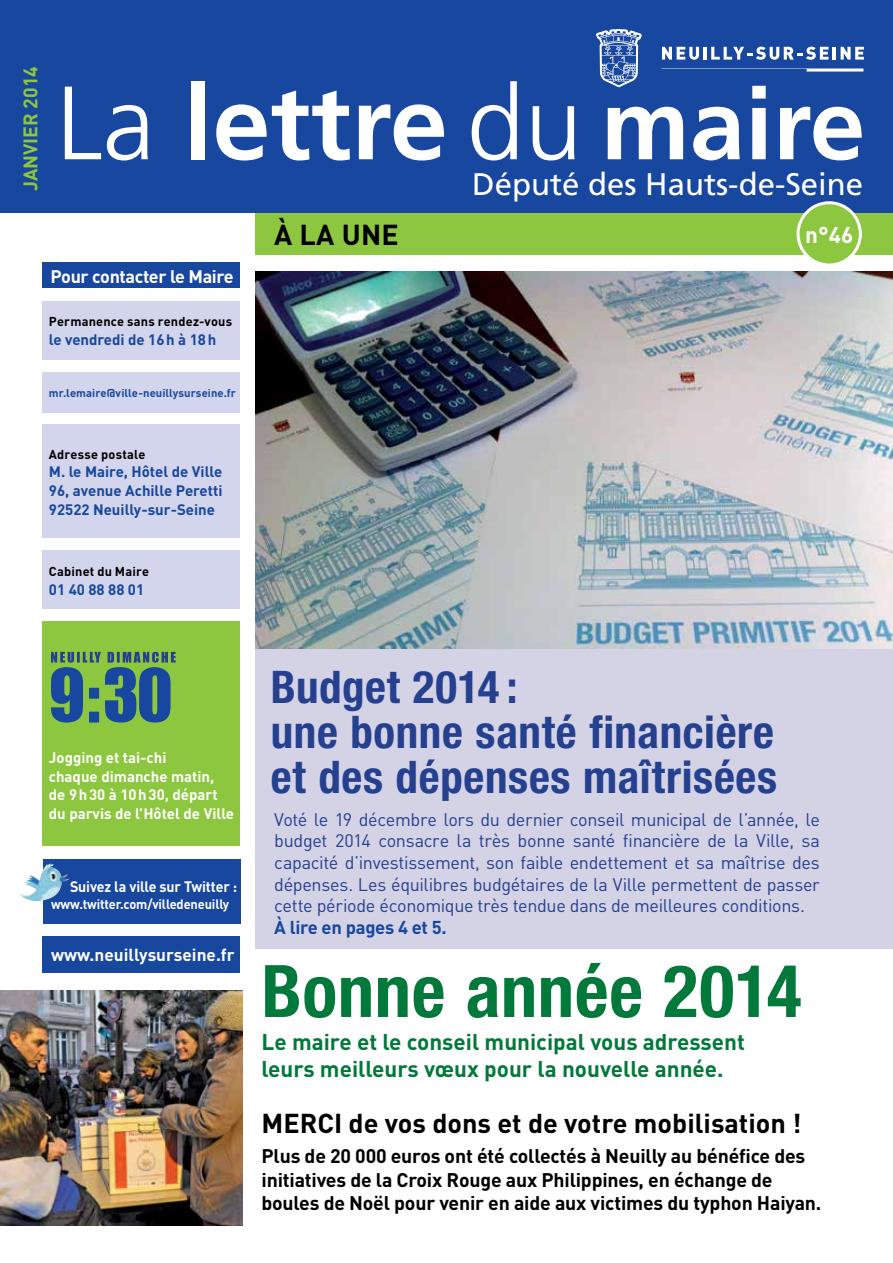
<style>
.page{position:relative;width:893px;height:1263px;background:#fff}
.page>*{position:absolute;margin:0;border:0;box-sizing:border-box;transform-origin:0 0}
.t1{font:700 104.1px "Frutiger";color:#fff}
.t2{font:700 condensed 72.45px "Helvetica Neue";letter-spacing:.01em;color:#00793a}
.t3{font:700 condensed 45px/45px "Helvetica Neue";letter-spacing:.015em;color:#25408f}
.t4{font:31.2px "Frutiger";color:#fff}
.t5{font:700 28.5px "DIN";color:#000}
.t6{font:700 27px "DIN";color:#000}
.t7{font:700 22.5px/27px "DIN";color:#00793a}
.t8{font:700 22.5px "DIN";color:#fff}
.t9{font:700 19.5px/23.4px "DIN";letter-spacing:-.01em;color:#000}
.t10{font:700 19.5px "DIN";color:#8dc63f}
.t11{font:700 18.45px "DIN";letter-spacing:-.015em;color:#17479e}
.t12{font:18px/21.6px "DIN";letter-spacing:-.02em;color:#25408f;text-align:justify}
.t13{font:700 18px "DIN";letter-spacing:-.02em;color:#fff}
.t14{font:700 17.25px "DIN";color:#fff}
.t15{font:700 15px/18.8px "DIN";color:#17479e;text-align:justify}
.t16{font:700 15px/18.8px "DIN";color:#fff}
.t17{font:700 15px "DIN";color:#fff;scale:.95 1}
.t18{font:700 13.5px "DIN";letter-spacing:-.01em;color:#fff;scale:.95 1}
.t19{font:700 12.75px "DIN";letter-spacing:.015em;color:#000}
.t20{font:700 11.25px "DIN";letter-spacing:.005em;color:#17479e}
.s1{font-weight:300}
.s2{font-size:99.75px}
</style>
<div class="page">
<div style="left:256px;top:213px;width:637px;height:42px;background:#8dc63f"></div>
<div style="left:0;top:0;width:893px;height:213px;background:#17479e"></div>
<svg style="left:806px;top:69px;width:57px;height:3px"></svg>
<svg style="left:662px;top:47px;width:37px;height:13px"></svg>
<hr style="left:703px;top:47px;width:4px;height:13px;background:#fff">
<svg style="left:711px;top:47px;width:153px;height:13px"></svg>
<svg style="left:596px;top:29px;width:46px;height:58px"></svg>
<div style="left:798px;top:203px;width:62px;height:62px;background:#8dc63f;border-radius:50%"></div>
<div style="left:796px;top:201px;width:66px;height:65px;border:3px solid #fff;border-radius:50%"></div>
<div style="left:43px;top:622px;width:197px;height:224px;background:#8dc63f"></div>
<svg style="left:51px;top:652px;width:125px;height:70px"></svg>
<div style="left:43px;top:262px;width:197px;height:26px;background:#17479e"></div>
<div style="left:43px;top:301px;width:197px;height:58px;background:#d3d5ec"></div>
<div style="left:43px;top:425px;width:197px;height:113px;background:#d3d5ec"></div>
<div style="left:43px;top:551px;width:197px;height:58px;background:#d3d5ec"></div>
<div style="left:43px;top:372px;width:197px;height:40px;background:#d3d5ec"></div>
<div style="left:256px;top:648px;width:637px;height:301px;background:#d4d3e6"></div>
<img style="left:0;top:990px;width:242px;height:235px">
<img style="left:256px;top:271px;width:637px;height:377px">
<div style="left:43px;top:859px;width:198px;height:64px;background:#17479e"></div>
<img style="left:19px;top:863px;width:50px;height:38px">
<div style="left:43px;top:936px;width:197px;height:36px;background:#17479e"></div>
<p class="t10" style="left:18px;top:191px;width:126px;rotate:-90deg">janvier 2014</p>
<h1 class="t1" style="left:56px;top:62px;width:810px"><span class="s1">La</span> lettre <span class="s1">du</span> <span class="s2">maire</span></h1>
<p class="t13" style="left:51px;top:264px;width:185px">Pour contacter le Maire</p>
<p class="t19" style="left:49px;top:313px;width:185px">Permanence sans rendez-vous</p>
<p class="t15" style="left:49px;top:329px;width:169px">le vendredi de 16h à 18h</p>
<h3 class="t5" style="left:274px;top:216px;width:126px">À LA UNE</h3>
<h3 class="t4" style="left:472px;top:166px;width:392px">Député des Hauts-de-Seine</h3>
<p class="t8" style="left:805px;top:220px;width:50px">n°46</p>
<p class="t20" style="left:49px;top:385px;width:189px">mr.lemaire@ville-neuillysurseine.fr</p>
<p class="t19" style="left:49px;top:446px;width:98px">Adresse postale</p>
<p class="t15" style="left:49px;top:462px;width:175px">M. le Maire, Hôtel de Ville 96, avenue Achille Peretti 92522 Neuilly-sur-Seine</p>
<p class="t19" style="left:49px;top:563px;width:102px">Cabinet du Maire</p>
<p class="t15" style="left:49px;top:579px;width:97px">01 40 88 88 01</p>
<p class="t16" style="left:49px;top:747px;width:187px">Jogging et tai-chi<br>chaque dimanche matin, de 9h30 à 10h30, départ du parvis de l’Hôtel de Ville</p>
<p class="t17" style="left:70px;top:877px;width:178px">Suivez la ville sur Twitter :</p>
<p class="t18" style="left:51px;top:895px;width:189px">www.twitter.com/villedeneuilly</p>
<p class="t14" style="left:51px;top:944px;width:185px">www.neuillysurseine.fr</p>
<h3 class="t3" style="left:271px;top:664px;width:508px">Budget 2014 :<br>une bonne santé financière et des dépenses maîtrisées</h3>
<p class="t12" style="left:274px;top:808px;width:547px">Voté le 19 décembre lors du dernier conseil municipal de l’année, le budget 2014 consacre la très bonne santé financière de la Ville, sa capacité d’investissement, son faible endettement et sa maîtrise des dépenses. Les équilibres budgétaires de la Ville permettent de passer cette période économique très tendue dans de meilleures conditions.</p>
<p class="t11" style="left:274px;top:915px;width:174px">À lire en pages 4 et 5.</p>
<h2 class="t2" style="left:261px;top:947px;width:542px">Bonne année 2014</h2>
<p class="t7" style="left:261px;top:1027px;width:485px">Le maire et le conseil municipal vous adressent leurs meilleurs vœux pour la nouvelle année.</p>
<h3 class="t6" style="left:261px;top:1106px;width:542px">MERCI de vos dons et de votre mobilisation !</h3>
<p class="t9" style="left:261px;top:1143px;width:561px">Plus de 20 000 euros ont été collectés à Neuilly au bénéfice des initiatives de la Croix Rouge aux Philippines, en échange de boules de Noël pour venir en aide aux victimes du typhon Haiyan.</p>
</div>
